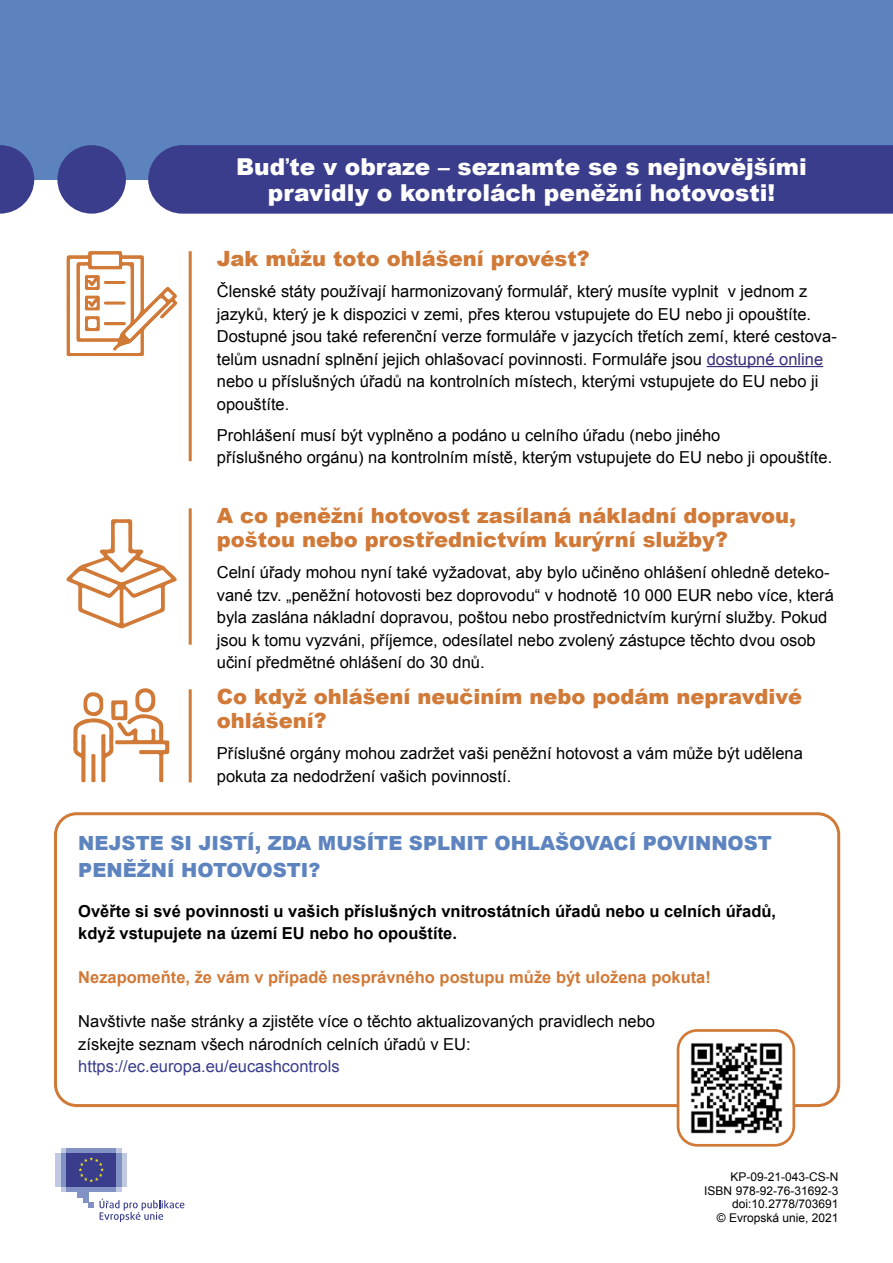
<style>
.page{position:relative;width:893px;height:1263px;background:#fff}
.page>*{position:absolute;margin:0;border:0;box-sizing:border-box;transform-origin:0 0}
.t1{font:900 23.25px/25.5px "Arial";color:#fff;text-align:center}
.t2{font:900 21px/24px "Arial";color:#d17937}
.t3{font:900 19.5px/27px "Arial";color:#5e84c0}
.t4{font:16.5px/22.5px "Arial";color:#000}
.t5{font:700 16.5px/22.5px "Arial";color:#000}
.t6{font:700 16.5px "Arial";color:#d17937}
.t7{font:16.5px "Arial";color:#3a3d8c}
.t8{font:12px/13.5px "Arial";color:#000;text-align:right}
.s1{color:#392d7a}
</style>
<div class="page">
<svg style="left:66px;top:251px;width:111px;height:105px"></svg>
<svg style="left:73px;top:688px;width:96px;height:95px"></svg>
<div style="left:0;top:0;width:893px;height:179px;background:#5d83bf"></div>
<div style="left:148px;top:145px;width:745px;height:69px;background:#3a3d8c"></div>
<hr style="left:189px;top:251px;width:3px;height:210px;background:#d17937">
<hr style="left:189px;top:508px;width:3px;height:137px;background:#d17937">
<hr style="left:189px;top:689px;width:3px;height:93px;background:#d17937">
<div style="left:57px;top:145px;width:69px;height:69px;background:#3a3d8c;border-radius:50%"></div>
<svg style="left:0;top:145px;width:34px;height:69px"></svg>
<div style="left:54px;top:812px;width:786px;height:295px;border:3px solid #d17937;border-radius:21px"></div>
<hr style="left:707px;top:366px;width:116px;height:1px;background:#392d7a">
<div style="left:678px;top:1030px;width:116px;height:115px;background:#fff;border-radius:19px"></div>
<img style="left:690px;top:1043px;width:93px;height:91px">
<div style="left:677px;top:1029px;width:118px;height:117px;border:3px solid #d17937;border-radius:19px"></div>
<svg style="left:66px;top:519px;width:111px;height:109px"></svg>
<div style="left:61px;top:1186px;width:61px;height:6px;background:#c1c8e2"></div>
<div style="left:61px;top:1148px;width:61px;height:5px;background:#c1c8e2"></div>
<div style="left:66px;top:1148px;width:50px;height:5px;background:#8392c5"></div>
<div style="left:66px;top:1186px;width:50px;height:6px;background:#8392c5"></div>
<div style="left:116px;top:1153px;width:6px;height:33px;background:#8392c5"></div>
<div style="left:122px;top:1153px;width:5px;height:33px;background:#c1c8e2"></div>
<div style="left:61px;top:1153px;width:5px;height:33px;background:#8392c5"></div>
<div style="left:55px;top:1153px;width:6px;height:33px;background:#c1c8e2"></div>
<div style="left:77px;top:1186px;width:11px;height:11px;background:#8392c5"></div>
<div style="left:83px;top:1186px;width:5px;height:17px;background:#8392c5"></div>
<svg style="left:88px;top:1203px;width:6px;height:5px"></svg>
<div style="left:66px;top:1153px;width:50px;height:33px;background:#3a3d8c"></div>
<svg style="left:78px;top:1157px;width:26px;height:25px"></svg>
<svg style="left:100px;top:1198px;width:84px;height:24px"></svg>
<h1 class="t1" style="left:236px;top:153px;width:572px">Buďte v obraze – seznamte se s nejnovějšími pravidly o kontrolách peněžní hotovosti!</h1>
<p class="t2" style="left:217px;top:246px;width:374px">Jak můžu toto ohlášení provést?</p>
<p class="t4" style="left:217px;top:280px;width:621px">Členské státy používají harmonizovaný formulář, který musíte vyplnit v jednom z jazyků, který je k dispozici v zemi, přes kterou vstupujete do EU nebo ji opouštíte.<br>Dostupné jsou také referenční verze formuláře v jazycích třetích zemí, které cestova&shy;telům usnadní splnění jejich ohlašovací povinnosti. Formuláře jsou <span class="s1">dostupné online </span>nebo u příslušných úřadů na kontrolních místech, kterými vstupujete do EU nebo ji opouštíte.</p>
<p class="t4" style="left:217px;top:424px;width:617px">Prohlášení musí být vyplněno a podáno u celního úřadu (nebo jiného<br>příslušného orgánu) na kontrolním místě, kterým vstupujete do EU nebo ji opouštíte.</p>
<p class="t2" style="left:217px;top:503px;width:581px">A co peněžní hotovost zasílaná nákladní dopravou, poštou nebo prostřednictvím kurýrní služby?</p>
<p class="t4" style="left:217px;top:561px;width:618px">Celní úřady mohou nyní také vyžadovat, aby bylo učiněno ohlášení ohledně deteko&shy;vané tzv. „peněžní hotovosti bez doprovodu“ v hodnotě 10 000 EUR nebo více, která byla zaslána nákladní dopravou, poštou nebo prostřednictvím kurýrní služby. Pokud jsou k tomu vyzváni, příjemce, odesílatel nebo zvolený zástupce těchto dvou osob učiní předmětné ohlášení do 30 dnů.</p>
<p class="t2" style="left:217px;top:684px;width:587px">Co když ohlášení neučiním nebo podám nepravdivé ohlášení?</p>
<p class="t4" style="left:217px;top:742px;width:588px">Příslušné orgány mohou zadržet vaši peněžní hotovost a vám může být udělena pokuta za nedodržení vašich povinností.</p>
<p class="t3" style="left:78px;top:829px;width:695px">NEJSTE SI JISTÍ, ZDA MUSÍTE SPLNIT OHLAŠOVACÍ POVINNOST<br>PENĚŽNÍ HOTOVOSTI?</p>
<p class="t5" style="left:78px;top:900px;width:699px">Ověřte si své povinnosti u vašich příslušných vnitrostátních úřadů nebo u celních úřadů, když vstupujete na území EU nebo ho opouštíte.</p>
<p class="t6" style="left:78px;top:966px;width:634px">Nezapomeňte, že vám v případě nesprávného postupu může být uložena pokuta!</p>
<p class="t4" style="left:78px;top:1010px;width:578px">Navštivte naše stránky a zjistěte více o těchto aktualizovaných pravidlech nebo získejte seznam všech národních celních úřadů v EU:</p>
<p class="t7" style="left:78px;top:1055px;width:263px">https://ec.europa.eu/eucashcontrols</p>
<p class="t8" style="left:704px;top:1170px;width:136px">KP-09-21-043-CS-N<br>ISBN 978-92-76-31692-3 doi:10.2778/703691<br>© Evropská unie, 2021</p>
</div>
